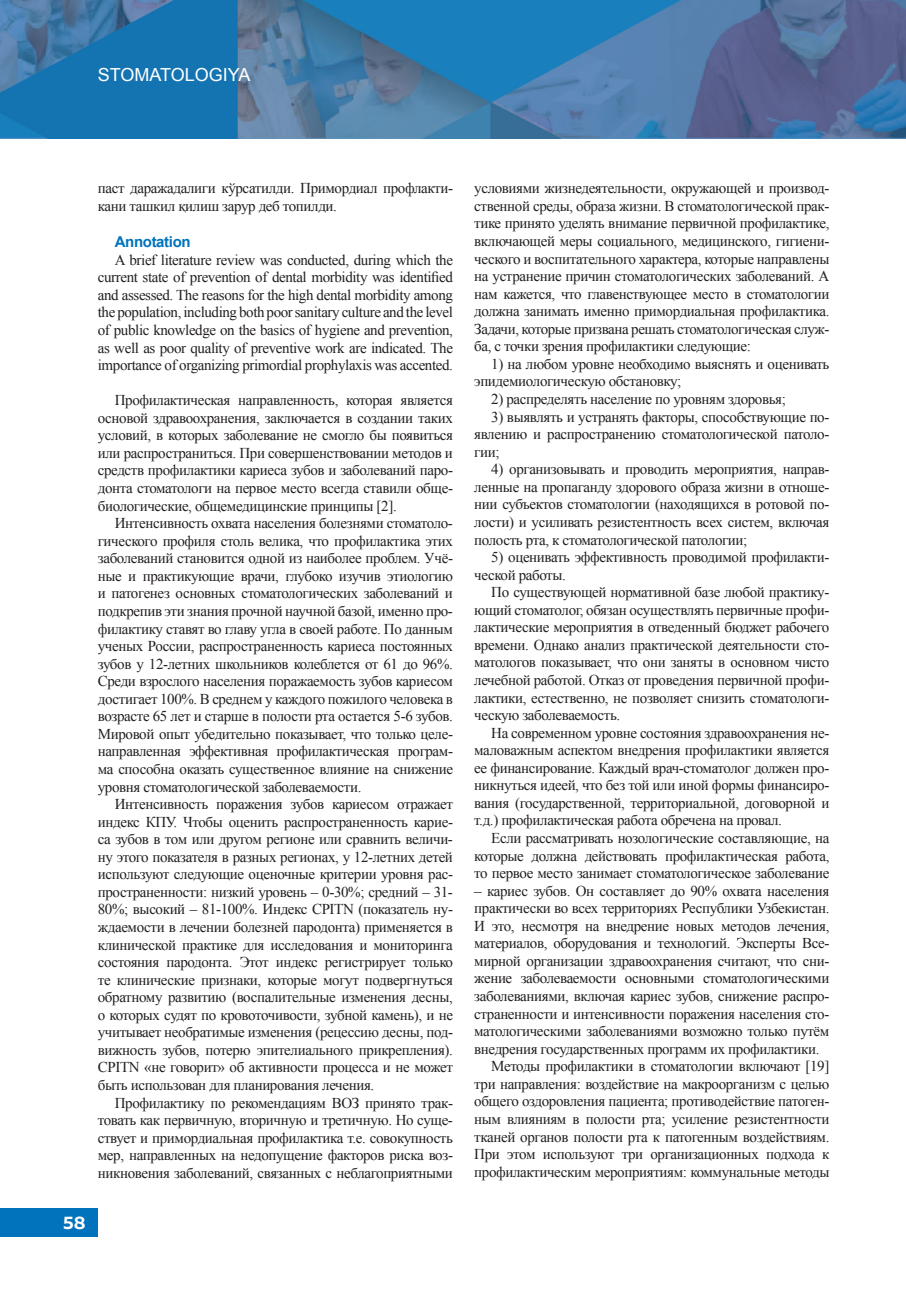
<style>
.page{position:relative;width:906px;height:1289px;background:#fff}
.page>*{position:absolute;margin:0;border:0;box-sizing:border-box;transform-origin:0 0}
.t1{font:18px "Arial";color:#fff}
.t2{font:700 18px "Muller";color:#fff}
.t3{font:15px/17.5px "Times New Roman";letter-spacing:-.025em;color:#231f20;text-align:justify}
.t4{font:700 15px "Arial";letter-spacing:-.025em;color:#0073bc}
</style>
<div class="page">
<img style="left:0;top:0;width:906px;height:138px">
<div style="left:0;top:1208px;width:98px;height:28px;background:#0073bc"></div>
<p class="t1" style="left:98px;top:63px;width:154px">STOMATOLOGIYA</p>
<p class="t3" style="left:98px;top:179px;width:357px">паст даражадалиги кўрсатилди. Примордиал профлакти&shy;кани ташкил қилиш зарур деб топилди.</p>
<p class="t4" style="left:115px;top:232px;width:77px">Annotation</p>
<p class="t3" style="left:98px;top:251px;width:357px;text-indent:17px">A brief literature review was conducted, during which the current state of prevention of dental morbidity was identified and assessed. The reasons for the high dental morbidity among the population, including both poor sanitary culture and the level of public knowledge on the basics of hygiene and prevention, as well as poor quality of preventive work are indicated. The importance of organizing primordial prophylaxis was accented.</p>
<p class="t3" style="left:98px;top:391px;width:357px;text-indent:17px">Профилактическая направленность, которая является основой здравоохранения, заключается в создании таких условий, в которых заболевание не смогло бы появиться или распространиться. При совершенствовании методов и средств профилактики кариеса зубов и заболеваний паро&shy;донта стоматологи на первое место всегда ставили обще&shy;биологические, общемедицинские принципы [2].</p>
<p class="t3" style="left:98px;top:514px;width:357px;text-indent:17px">Интенсивность охвата населения болезнями стоматоло&shy;гического профиля столь велика, что профилактика этих заболеваний становится одной из наиболее проблем. Учё&shy;ные и практикующие врачи, глубоко изучив этиологию и патогенез основных стоматологических заболеваний и подкрепив эти знания прочной научной базой, именно про&shy;филактику ставят во главу угла в своей работе. По данным ученых России, распространенность кариеса постоянных зубов у 12-летних школьников колеблется от 61 до 96%.<br>Среди взрослого населения поражаемость зубов кариесом достигает 100%. В среднем у каждого пожилого человека в возрасте 65 лет и старше в полости рта остается 5-6 зубов.<br>Мировой опыт убедительно показывает, что только целе&shy;направленная эффективная профилактическая програм&shy;ма способна оказать существенное влияние на снижение уровня стоматологической заболеваемости.</p>
<p class="t3" style="left:98px;top:795px;width:357px;text-indent:17px">Интенсивность поражения зубов кариесом отражает индекс КПУ. Чтобы оценить распространенность карие&shy;са зубов в том или другом регионе или сравнить величи&shy;ну этого показателя в разных регионах, у 12-летних детей используют следующие оценочные критерии уровня рас&shy;пространенности: низкий уровень – 0-30%; средний – 31- 80%; высокий – 81-100%. Индекс CPITN (показатель ну&shy;ждаемости в лечении болезней пародонта) применяется в клинической практике для исследования и мониторинга состояния пародонта. Этот индекс регистрирует только те клинические признаки, которые могут подвергнуться обратному развитию (воспалительные изменения десны, о которых судят по кровоточивости, зубной камень), и не учитывает необратимые изменения (рецессию десны, под&shy;вижность зубов, потерю эпителиального прикрепления).<br>CPITN «не говорит» об активности процесса и не может быть использован для планирования лечения.</p>
<p class="t3" style="left:98px;top:1093px;width:357px;text-indent:17px">Профилактику по рекомендациям ВОЗ принято трак&shy;товать как первичную, вторичную и третичную. Но суще&shy;ствует и примордиальная профилактика т.е. совокупность мер, направленных на недопущение факторов риска воз&shy;никновения заболеваний, связанных с неблагоприятными</p>
<p class="t2" style="left:63px;top:1210px;width:24px">58</p>
<p class="t3" style="left:474px;top:179px;width:357px">условиями жизнедеятельности, окружающей и производ&shy;ственной среды, образа жизни. В стоматологической прак&shy;тике принято уделять внимание первичной профилактике, включающей меры социального, медицинского, гигиени&shy;ческого и воспитательного характера, которые направлены на устранение причин стоматологических заболеваний. А нам кажется, что главенствующее место в стоматологии должна занимать именно примордиальная профилактика.<br>Задачи, которые призвана решать стоматологическая служ&shy;ба, с точки зрения профилактики следующие:</p>
<p class="t3" style="left:474px;top:355px;width:357px;text-indent:17px">1) на любом уровне необходимо выяснять и оценивать эпидемиологическую обстановку;</p>
<p class="t3" style="left:491px;top:390px;width:296px">2) распределять население по уровням здоровья;</p>
<p class="t3" style="left:474px;top:407px;width:357px;text-indent:17px">3) выявлять и устранять факторы, способствующие по&shy;явлению и распространению стоматологической патоло&shy;гии;</p>
<p class="t3" style="left:474px;top:460px;width:357px;text-indent:17px">4) организовывать и проводить мероприятия, направ&shy;ленные на пропаганду здорового образа жизни в отноше&shy;нии субъектов стоматологии (находящихся в ротовой по&shy;лости) и усиливать резистентность всех систем, включая полость рта, к стоматологической патологии;</p>
<p class="t3" style="left:474px;top:548px;width:357px;text-indent:17px">5) оценивать эффективность проводимой профилакти&shy;ческой работы.</p>
<p class="t3" style="left:474px;top:583px;width:357px;text-indent:17px">По существующей нормативной базе любой практику&shy;ющий стоматолог, обязан осуществлять первичные профи&shy;лактические мероприятия в отведенный бюджет рабочего времени. Однако анализ практической деятельности сто&shy;матологов показывает, что они заняты в основном чисто лечебной работой. Отказ от проведения первичной профи&shy;лактики, естественно, не позволяет снизить стоматологи&shy;ческую заболеваемость.</p>
<p class="t3" style="left:474px;top:723px;width:357px;text-indent:17px">На современном уровне состояния здравоохранения не&shy;маловажным аспектом внедрения профилактики является ее финансирование. Каждый врач-стоматолог должен про&shy;никнуться идеей, что без той или иной формы финансиро&shy;вания (государственной, территориальной, договорной и т.д.) профилактическая работа обречена на провал.</p>
<p class="t3" style="left:474px;top:829px;width:357px;text-indent:17px">Если рассматривать нозологические составляющие, на которые должна действовать профилактическая работа, то первое место занимает стоматологическое заболевание</p>
<p class="t3" style="left:474px;top:881px;width:357px">– кариес зубов. Он составляет до 90% охвата населения</p>
<p class="t3" style="left:474px;top:899px;width:357px">практически во всех территориях Республики Узбекистан.</p>
<p class="t3" style="left:474px;top:916px;width:357px">И это, несмотря на внедрение новых методов лечения,</p>
<p class="t3" style="left:474px;top:934px;width:357px">материалов, оборудования и технологий. Эксперты Все-</p>
<p class="t3" style="left:474px;top:951px;width:357px">мирной организации здравоохранения считают, что сни-</p>
<p class="t3" style="left:474px;top:969px;width:357px">жение заболеваемости основными стоматологическими</p>
<p class="t3" style="left:474px;top:987px;width:357px">заболеваниями, включая кариес зубов, снижение распро-</p>
<p class="t3" style="left:474px;top:1004px;width:357px">страненности и интенсивности поражения населения сто-</p>
<p class="t3" style="left:474px;top:1022px;width:357px">матологическими заболеваниями возможно только путём</p>
<p class="t3" style="left:474px;top:1039px;width:347px">внедрения государственных программ их профилактики.</p>
<p class="t3" style="left:491px;top:1057px;width:340px">Методы профилактики в стоматологии включают [19]</p>
<p class="t3" style="left:474px;top:1074px;width:357px">три направления: воздействие на макроорганизм с целью</p>
<p class="t3" style="left:474px;top:1092px;width:357px">общего оздоровления пациента; противодействие патоген-</p>
<p class="t3" style="left:474px;top:1109px;width:357px">ным влияниям в полости рта; усиление резистентности</p>
<p class="t3" style="left:474px;top:1127px;width:357px">тканей органов полости рта к патогенным воздействиям.</p>
<p class="t3" style="left:474px;top:1144px;width:357px">При этом используют три организационных подхода к</p>
<p class="t3" style="left:474px;top:1162px;width:357px">профилактическим мероприятиям: коммунальные методы</p>
</div>
